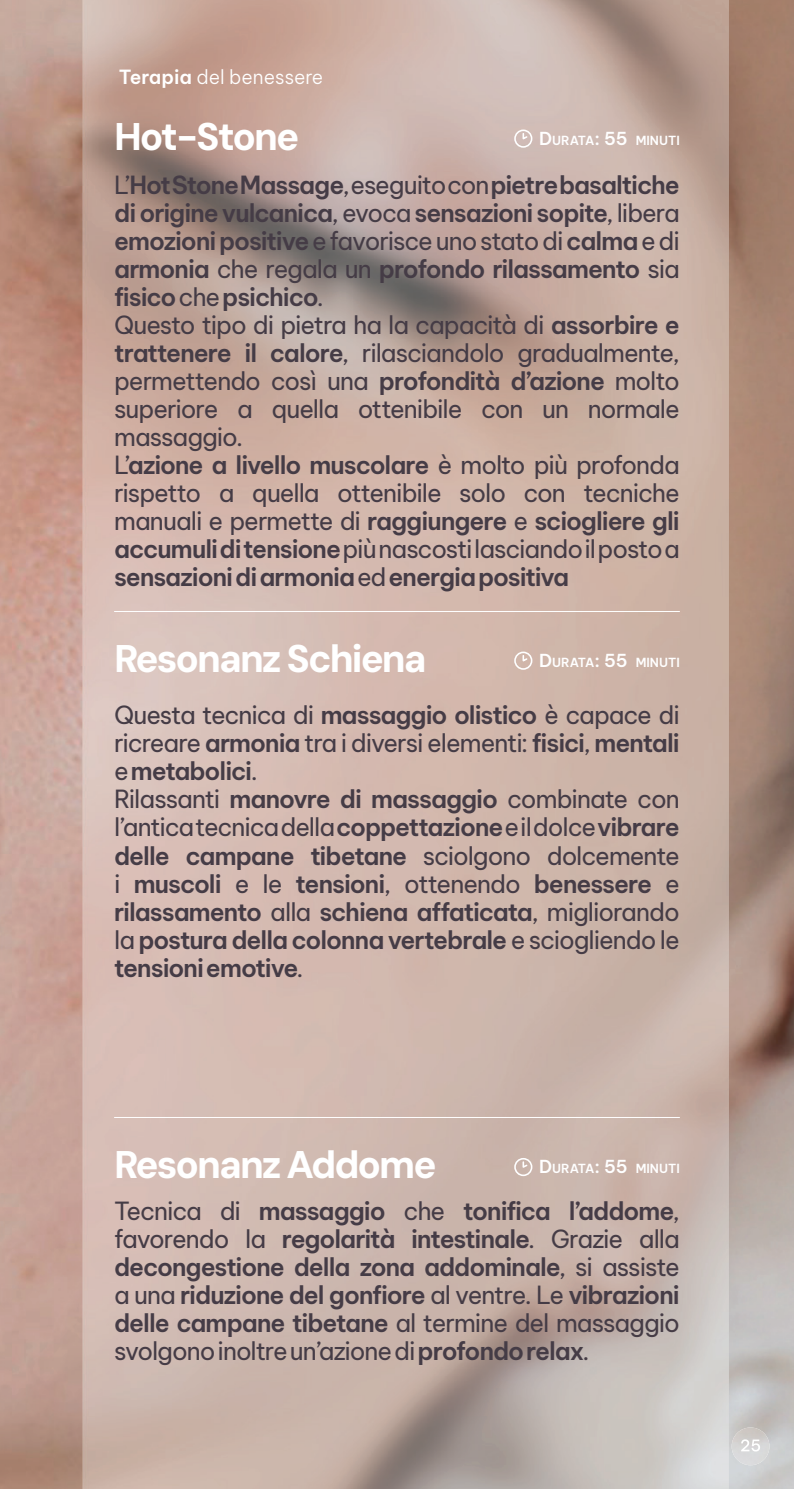
<style>
.page{position:relative;width:794px;height:1489px;background:#fff}
.page>*{position:absolute;margin:0;border:0;box-sizing:border-box;transform-origin:0 0}
.t1{font:38.5px "DM Sans 9 pt";letter-spacing:-.055em;color:#fff}
.t2{font:600 24.5px/28px "Be Vietnam Pro";letter-spacing:-.04em;color:#453c46}
.t3{font:24.5px/28px "Be Vietnam Pro";letter-spacing:-.045em;color:#453c46}
.t4{font:300 19.25px "Be Vietnam Pro";color:#fff}
.t5{font:600 12.25px "Be Vietnam Pro";color:#fff}
.s1{font-weight:600}
.s2{font-size:17.5px}
.s3{font-weight:400}
</style>
<div class="page">
<img style="left:0;top:0;width:794px;height:991px">
<img style="left:0;top:991px;width:794px;height:497px">
<hr style="left:114px;top:611px;width:566px;height:1px;background:#fff">
<hr style="left:114px;top:1116px;width:566px;height:1px;background:#fff">
<svg style="left:513px;top:129px;width:20px;height:19px"></svg>
<svg style="left:513px;top:650px;width:20px;height:20px"></svg>
<svg style="left:513px;top:1157px;width:20px;height:19px"></svg>
<img style="left:731px;top:1427px;width:38px;height:37px">
<img style="left:741px;top:1439px;width:19px;height:12px">
<p class="t4" style="left:119px;top:61px;width:206px"><span class="s1">Terapia</span> del benessere</p>
<h1 class="t1" style="left:114px;top:113px;width:187px">Hot-Stone</h1>
<p class="t5" style="left:539px;top:130px;width:142px"><span class="s2">D</span>URATA<span class="s2">: 55</span> MINUTI</p>
<p class="t3" style="left:114px;top:168px;width:567px">L’<span class="s1">Hot Stone Massage</span>, eseguito con <span class="s1">pietre basaltiche di origine vulcanica</span>, evoca <span class="s1">sensazioni sopite</span>, libera <span class="s1">emozioni positive</span> e favorisce uno stato di <span class="s1">calma</span> e di <span class="s1">armonia</span> che regala un <span class="s1">profondo rilassamento</span> sia <span class="s1">fisico</span> che <span class="s1">psichico</span>.<br>Questo tipo di pietra ha la capacità di <span class="s1">assorbire e trattenere il calore</span>, rilasciandolo gradualmente, permettendo così una <span class="s1">profondità d’azione</span> molto superiore a quella ottenibile con un normale massaggio.<br>L’<span class="s1">azione a livello muscolare</span> è molto più profonda rispetto a quella ottenibile solo con tecniche manuali e permette di <span class="s1">raggiungere</span> e <span class="s1">sciogliere gli accumuli di tensione</span> più nascosti lasciando il posto a <span class="s1">sensazioni di armonia</span> ed <span class="s1">energia positiva</span></p>
<h1 class="t1" style="left:114px;top:634px;width:314px">Resonanz Schiena</h1>
<p class="t5" style="left:539px;top:652px;width:142px"><span class="s2">D</span>URATA<span class="s2">: 55</span> MINUTI</p>
<p class="t2" style="left:114px;top:698px;width:567px"><span class="s3">Questa tecnica di</span> massaggio olistico <span class="s3">è capace di ricreare</span> armonia <span class="s3">tra i diversi elementi:</span> fisici<span class="s3">,</span> mentali <span class="s3">e</span> metabolici<span class="s3">.<br>Rilassanti</span> manovre di massaggio <span class="s3">combinate con l’antica tecnica della</span> coppettazione <span class="s3">e il dolce</span> vibrare delle campane tibetane <span class="s3">sciolgono dolcemente i</span> muscoli <span class="s3">e le</span> tensioni<span class="s3">, ottenendo</span> benessere <span class="s3">e </span>rilassamento <span class="s3">alla</span> schiena affaticata<span class="s3">, migliorando la</span> postura della colonna vertebrale <span class="s3">e sciogliendo le </span>tensioni emotive<span class="s3">.</span></p>
<h1 class="t1" style="left:114px;top:1141px;width:324px">Resonanz Addome</h1>
<p class="t5" style="left:539px;top:1158px;width:142px"><span class="s2">D</span>URATA<span class="s2">: 55</span> MINUTI</p>
<p class="t2" style="left:114px;top:1194px;width:567px;text-align:justify"><span class="s3">Tecnica di</span> massaggio <span class="s3">che</span> tonifica l’addome<span class="s3">, favorendo la</span> regolarità intestinale<span class="s3">. Grazie alla </span>decongestione della zona addominale<span class="s3">, si assiste a una</span> riduzione del gonfiore <span class="s3">al ventre. Le</span> vibrazioni delle campane tibetane <span class="s3">al termine del massaggio svolgono inoltre un’azione di</span> profondo relax<span class="s3">.</span></p>
</div>
